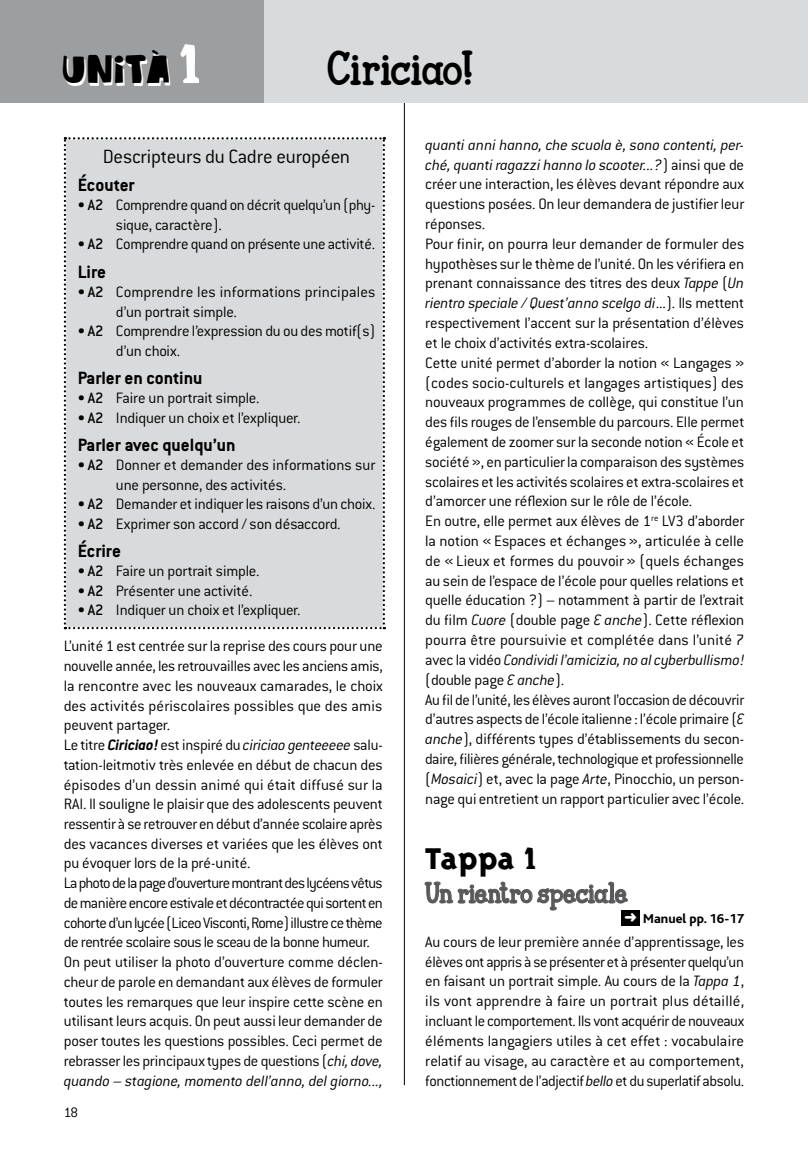
<style>
.page{position:relative;width:808px;height:1149px;background:#fff}
.page>*{position:absolute;margin:0;border:0;box-sizing:border-box;transform-origin:0 0}
.t1{font:45px "Vtks Tilt";color:#000}
.t2{font:37.5px "Janda Closer To Free";color:#000}
.t3{font:800 34.5px "Triplex";color:#000}
.t4{font:22.5px "Janda Closer To Free";color:#58585a}
.t5{font:300 21px "Conduit ITC";letter-spacing:-.01em;color:#000}
.t6{font:700 19.5px "Conduit ITC";color:#000}
.t7{font:300 16.5px/19.8px "Conduit ITC";letter-spacing:-.015em;color:#000}
.t8{font:300 15px "Conduit ITC";color:#000}
.t9{font:800 13.5px "Bliss";color:#000}
.s1{font-size:63px;color:#fff}
.s2{font-weight:500}
.s3{font-weight:700;font-style:italic}
.s4{font-style:italic}
.s5{font-family:"Vtks Tilt";font-weight:400}
.s6{color:#fff}
</style>
<div class="page">
<hr style="left:404px;top:64px;width:1px;height:1020px;background:#000">
<svg style="left:424px;top:881px;width:204px;height:29px"></svg>
<div style="left:621px;top:910px;width:18px;height:15px;background:#000"></div>
<div style="left:64px;top:137px;width:321px;height:492px;background:#d9dadb"></div>
<div style="left:0;top:0;width:808px;height:102px;background:#d9dadb"></div>
<div style="left:0;top:0;width:264px;height:102px;background:#9c9e9f"></div>
<h1 class="t1" style="left:62px;top:46px;width:140px">Unità <span class="s1">1</span></h1>
<h2 class="t2" style="left:327px;top:39px;width:148px">Ciriciao!</h2>
<p class="t5" style="left:103px;top:145px;width:249px">Descripteurs du Cadre européen</p>
<p class="t6" style="left:78px;top:173px;width:59px">Écouter</p>
<p class="t7" style="left:116px;top:195px;width:261px;text-indent:-38px"><span class="s2">• A2</span> Comprendre quand on décrit quelqu’un (phy&shy;sique, caractère).</p>
<p class="t7" style="left:78px;top:234px;width:299px"><span class="s2">• A2</span> Comprendre quand on présente une activité.</p>
<p class="t6" style="left:78px;top:260px;width:30px">Lire</p>
<p class="t7" style="left:116px;top:282px;width:261px;text-indent:-38px"><span class="s2">• A2</span> Comprendre les informations principales d’un portrait simple.</p>
<p class="t7" style="left:116px;top:321px;width:261px;text-indent:-38px"><span class="s2">• A2</span> Comprendre l’expression du ou des motif(s) d’un choix.</p>
<p class="t6" style="left:78px;top:366px;width:126px">Parler en continu</p>
<p class="t7" style="left:78px;top:388px;width:183px"><span class="s2">• A2</span> Faire un portrait simple.</p>
<p class="t7" style="left:78px;top:407px;width:224px"><span class="s2">• A2</span> Indiquer un choix et l’expliquer.</p>
<p class="t6" style="left:78px;top:433px;width:160px">Parler avec quelqu’un</p>
<p class="t7" style="left:116px;top:455px;width:261px;text-indent:-38px"><span class="s2">• A2</span> Donner et demander des informations sur une personne, des activités.</p>
<p class="t7" style="left:78px;top:494px;width:299px"><span class="s2">• A2</span> Demander et indiquer les raisons d’un choix.</p>
<p class="t7" style="left:78px;top:513px;width:265px"><span class="s2">• A2</span> Exprimer son accord / son désaccord.</p>
<p class="t6" style="left:78px;top:539px;width:45px">Écrire</p>
<p class="t7" style="left:78px;top:561px;width:183px"><span class="s2">• A2</span> Faire un portrait simple.</p>
<p class="t7" style="left:78px;top:580px;width:176px"><span class="s2">• A2</span> Présenter une activité.</p>
<p class="t7" style="left:64px;top:592px;width:320px;line-height:36.2px;text-indent:14px"><span class="s2">• A2</span> Indiquer un choix et l’expliquer.<br>L’unité 1 est centrée sur la reprise des cours pour une</p>
<p class="t7" style="left:64px;top:656px;width:321px">nouvelle année, les retrouvailles avec les anciens amis, la rencontre avec les nouveaux camarades, le choix des activités périscolaires possibles que des amis peuvent partager.<br>Le titre <span class="s3">Ciriciao!</span> est inspiré du <span class="s4">ciriciao genteeeee</span> salu&shy;tation-leitmotiv très enlevée en début de chacun des épisodes d’un dessin animé qui était diffusé sur la RAI. Il souligne le plaisir que des adolescents peuvent ressentir à se retrouver en début d’année scolaire après des vacances diverses et variées que les élèves ont pu évoquer lors de la pré-unité.<br>La photo de la page d’ouverture montrant des lycéens vêtus de manière encore estivale et décontractée qui sortent en cohorte d’un lycée (Liceo Visconti, Rome) illustre ce thème de rentrée scolaire sous le sceau de la bonne humeur.<br>On peut utiliser la photo d’ouverture comme déclen&shy;cheur de parole en demandant aux élèves de formuler toutes les remarques que leur inspire cette scène en utilisant leurs acquis. On peut aussi leur demander de poser toutes les questions possibles. Ceci permet de rebrasser les principaux types de questions (<span class="s4">chi, dove, quando – stagione, momento dell’anno, del giorno...,</span></p>
<p class="t8" style="left:64px;top:1103px;width:16px">18</p>
<p class="t7" style="left:425px;top:135px;width:321px"><span class="s4">quanti anni hanno, che scuola è, sono contenti, per&shy;ché, quanti ragazzi hanno lo scooter...?</span>) ainsi que de créer une interaction, les élèves devant répondre aux questions posées. On leur demandera de justifier leur réponses.<br>Pour finir, on pourra leur demander de formuler des hypothèses sur le thème de l’unité. On les vérifiera en prenant connaissance des titres des deux <span class="s4">Tappe</span> (<span class="s4">Un rientro speciale / Quest’anno scelgo di</span>...). Ils mettent respectivement l’accent sur la présentation d’élèves et le choix d’activités extra-scolaires.<br>Cette unité permet d’aborder la notion « Langages » (codes socio-culturels et langages artistiques) des nouveaux programmes de collège, qui constitue l’un des fils rouges de l’ensemble du parcours. Elle permet également de zoomer sur la seconde notion « École et société », en particulier la comparaison des systèmes scolaires et les activités scolaires et extra-scolaires et d’amorcer une réflexion sur le rôle de l’école.<br>En outre, elle permet aux élèves de 1<sup>re</sup> LV3 d’aborder la notion « Espaces et échanges », articulée à celle de « Lieux et formes du pouvoir » (quels échanges au sein de l’espace de l’école pour quelles relations et quelle éducation ?) – notamment à partir de l’extrait du film <span class="s4">Cuore</span> (double page <span class="s4">E anche</span>). Cette réflexion pourra être poursuivie et complétée dans l’unité 7 avec la vidéo <span class="s4">Condividi l’amicizia, no al cyberbullismo! </span>(double page <span class="s4">E anche</span>).<br>Au fil de l’unité, les élèves auront l’occasion de découvrir d’autres aspects de l’école italienne : l’école primaire (<span class="s4">E anche</span>), différents types d’établissements du secon&shy;daire, filières générale, technologique et professionnelle (<span class="s4">Mosaici</span>) et, avec la page <span class="s4">Arte</span>, Pinocchio, un person&shy;nage qui entretient un rapport particulier avec l’école.</p>
<h3 class="t3" style="left:425px;top:837px;width:112px">Tappa <span class="s5">1</span></h3>
<h3 class="t4" style="left:425px;top:875px;width:204px">Un rientro speciale</h3>
<p class="t9" style="left:624px;top:911px;width:121px"><span class="s6">➜</span> Manuel pp. 16-17</p>
<p class="t7" style="left:425px;top:931px;width:321px;text-align:justify">Au cours de leur première année d’apprentissage, les élèves ont appris à se présenter et à présenter quelqu’un en faisant un portrait simple. Au cours de la <span class="s4">Tappa 1</span>, ils vont apprendre à faire un portrait plus détaillé, incluant le comportement. Ils vont acquérir de nouveaux éléments langagiers utiles à cet effet : vocabulaire relatif au visage, au caractère et au comportement, fonctionnement de l’adjectif <span class="s4">bello</span> et du superlatif absolu.</p>
</div>
